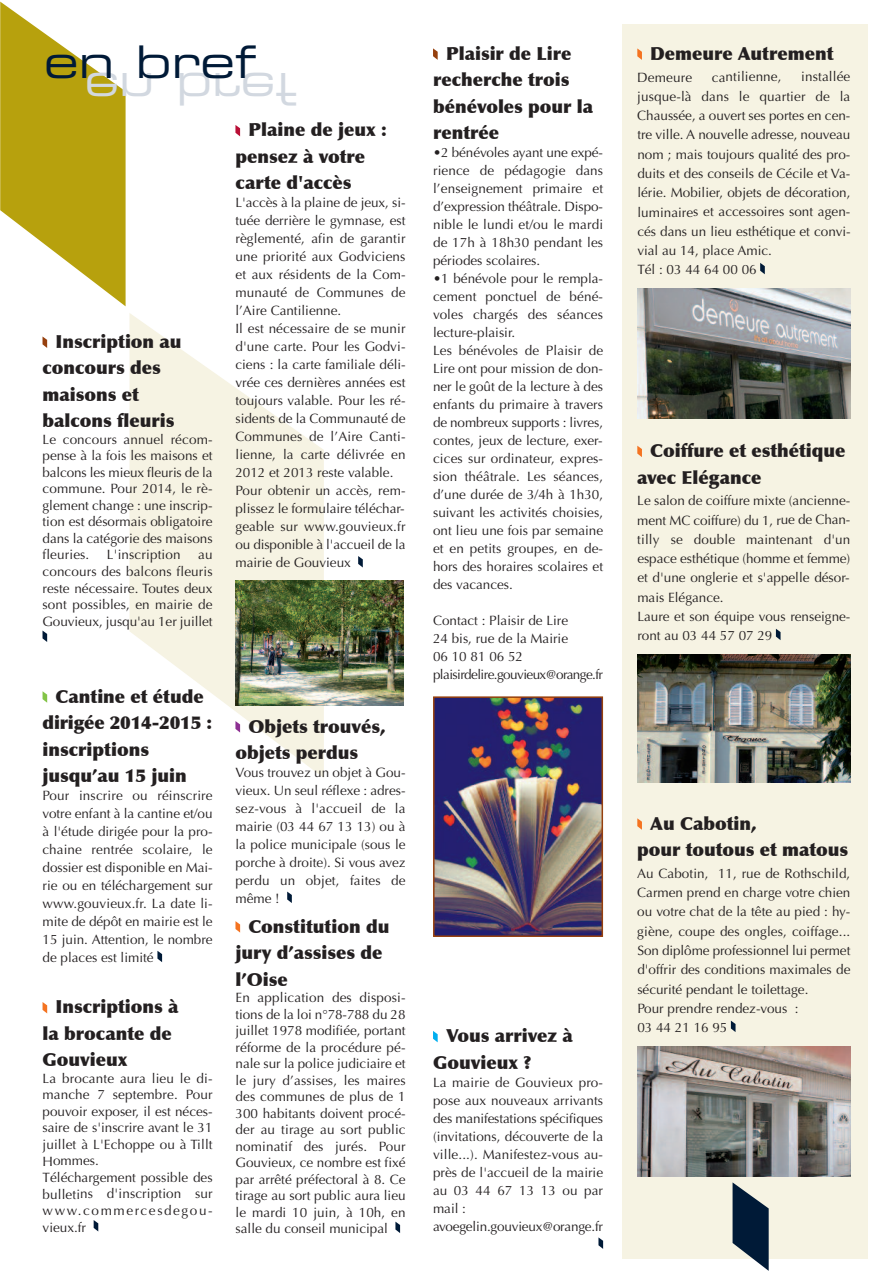
<style>
.page{position:relative;width:893px;height:1276px;background:#fff}
.page>*{position:absolute;margin:0;border:0;box-sizing:border-box;transform-origin:0 0}
.t1{font:45px "Eurostile Extended Two";letter-spacing:-.415em;color:#001a37}
.t2{font:900 18px/26.5px "Optima";color:#231f20}
.t3{font:13.5px/18px "Optima";color:#231f20}
.s1{color:#d2d8e0}
</style>
<div class="page">
<div style="left:622px;top:24px;width:245px;height:1234px;background:#f6f3e3"></div>
<svg style="left:0;top:2px;width:126px;height:304px"></svg>
<svg style="left:129px;top:313px;width:195px;height:465px;fill:#f6f3e3"></svg>
<svg style="left:43px;top:631px;width:4px;height:11px"></svg>
<svg style="left:43px;top:337px;width:4px;height:11px"></svg>
<svg style="left:358px;top:556px;width:5px;height:11px"></svg>
<svg style="left:235px;top:125px;width:5px;height:11px"></svg>
<svg style="left:395px;top:1221px;width:5px;height:12px"></svg>
<svg style="left:235px;top:921px;width:5px;height:11px"></svg>
<svg style="left:733px;top:1182px;width:36px;height:88px"></svg>
<svg style="left:433px;top:48px;width:5px;height:12px"></svg>
<svg style="left:760px;top:263px;width:5px;height:11px"></svg>
<svg style="left:637px;top:48px;width:5px;height:12px"></svg>
<img style="left:637px;top:288px;width:213px;height:130px">
<img style="left:235px;top:581px;width:168px;height:124px">
<svg style="left:157px;top:950px;width:5px;height:12px"></svg>
<svg style="left:43px;top:691px;width:4px;height:12px"></svg>
<svg style="left:433px;top:1031px;width:5px;height:11px"></svg>
<svg style="left:598px;top:1237px;width:5px;height:12px"></svg>
<svg style="left:235px;top:721px;width:5px;height:11px"></svg>
<svg style="left:287px;top:891px;width:5px;height:12px"></svg>
<svg style="left:94px;top:1220px;width:4px;height:11px"></svg>
<svg style="left:43px;top:1002px;width:4px;height:11px"></svg>
<svg style="left:776px;top:629px;width:4px;height:11px"></svg>
<svg style="left:637px;top:446px;width:5px;height:11px"></svg>
<img style="left:637px;top:654px;width:213px;height:128px">
<svg style="left:731px;top:1020px;width:4px;height:12px"></svg>
<svg style="left:637px;top:818px;width:5px;height:12px"></svg>
<img style="left:637px;top:1046px;width:213px;height:130px">
<img style="left:436px;top:699px;width:164px;height:235px">
<div style="left:433px;top:696px;width:170px;height:241px;border:2px solid #96400e"></div>
<h1 class="t1" style="left:44px;top:46px;width:255px">e n<span class="s1">e n</span>b r<span class="s1">b</span>e<span class="s1">r</span>f<span class="s1">e f</span></h1>
<h2 class="t2" style="left:235px;top:117px;width:153px;text-indent:13px">Plaine de jeux : pensez à votre carte d'accès</h2>
<p class="t3" style="left:235px;top:194px;width:172px">L'accès à la plaine de jeux, si&shy;tuée derrière le gymnase, est règlementé, afin de garantir une priorité aux Godviciens et aux résidents de la Com&shy;munauté de Communes de l’Aire Cantilienne.<br>Il est nécessaire de se munir d'une carte. Pour les Godvi&shy;ciens : la carte familiale déli&shy;vrée ces dernières années est toujours valable. Pour les ré&shy;sidents de la Communauté de<br>Communes de l’Aire Canti&shy;lienne, la carte délivrée en<br>2012 et 2013 reste valable.<br>Pour obtenir un accès, rem&shy;plissez le formulaire téléchar&shy;geable sur www.gouvieux.fr ou disponible à l'accueil de la mairie de Gouvieux</p>
<h2 class="t2" style="left:43px;top:328px;width:141px;text-indent:13px">Inscription au concours des maisons et balcons fleuris</h2>
<p class="t3" style="left:43px;top:431px;width:172px;line-height:16.5px;text-align:justify">Le concours annuel récom&shy;pense à la fois les maisons et balcons les mieux fleuris de la commune. Pour 2014, le rè&shy;glement change : une inscrip&shy;tion est désormais obligatoire dans la catégorie des maisons fleuries.</p>
<p class="t3" style="left:107px;top:546px;width:75px">L'inscription</p>
<p class="t3" style="left:43px;top:547px;width:172px;line-height:16.5px;text-align:justify;text-indent:156px">au concours des balcons fleuris reste nécessaire. Toutes deux sont possibles, en mairie de Gouvieux, jusqu'au 1er juillet</p>
<h2 class="t2" style="left:43px;top:683px;width:171px;text-indent:13px">Cantine et étude dirigée 2014-2015 : inscriptions jusqu’au 15 juin</h2>
<p class="t3" style="left:43px;top:787px;width:172px;text-align:justify">Pour inscrire ou réinscrire votre enfant à la cantine et/ou à l'étude dirigée pour la pro&shy;chaine rentrée scolaire, le dossier est disponible en Mai&shy;rie ou en téléchargement sur www.gouvieux.fr. La date li&shy;mite de dépôt en mairie est le 15 juin. Attention, le nombre de places est limité</p>
<h2 class="t2" style="left:43px;top:994px;width:138px;text-indent:13px">Inscriptions à la brocante de<br>Gouvieux</h2>
<p class="t3" style="left:43px;top:1070px;width:172px;line-height:16.5px">La brocante aura lieu le di&shy;manche 7 septembre. Pour pouvoir exposer, il est néces&shy;saire de s'inscrire avant le 31 juillet à L'Echoppe ou à Tillt<br>Hommes.<br>Téléchargement possible des bulletins d'inscription sur www.commercesdegou&shy;vieux.fr</p>
<h2 class="t2" style="left:235px;top:713px;width:152px;text-indent:13px">Objets trouvés, objets perdus</h2>
<p class="t3" style="left:235px;top:763px;width:172px;text-align:justify">Vous trouvez un objet à Gou&shy;vieux. Un seul réflexe : adres&shy;sez-vous à l'accueil de la mairie (03 44 67 13 13) ou à la police municipale (sous le porche à droite). Si vous avez perdu un objet, faites de même !</p>
<h2 class="t2" style="left:235px;top:913px;width:155px;text-indent:13px">Constitution du jury d’assises de l’Oise</h2>
<p class="t3" style="left:235px;top:989px;width:172px;line-height:16.5px;text-align:justify">En application des disposi&shy;tions de la loi n°78-788 du 28 juillet 1978 modifiée, portant réforme de la procédure pé&shy;nale sur la police judiciaire et le jury d’assises, les maires des communes de plus de 1<br>300 habitants doivent procé&shy;der au tirage au sort public nominatif des jurés. Pour Gouvieux, ce nombre est fixé par arrêté préfectoral à 8. Ce tirage au sort public aura lieu le mardi 10 juin, à 10h, en salle du conseil municipal</p>
<h2 class="t2" style="left:433px;top:40px;width:162px;text-indent:13px">Plaisir de Lire recherche trois bénévoles pour la rentrée</h2>
<p class="t3" style="left:433px;top:144px;width:172px;text-align:justify">•2 bénévoles ayant une expé&shy;rience de pédagogie dans l’enseignement primaire et d’expression théâtrale. Dispo&shy;nible le lundi et/ou le mardi de 17h à 18h30 pendant les périodes scolaires.</p>
<p class="t3" style="left:433px;top:270px;width:172px">•1 bénévole pour le rempla&shy;cement ponctuel de béné&shy;voles chargés des séances lecture-plaisir.<br>Les bénévoles de Plaisir de<br>Lire ont pour mission de don&shy;ner le goût de la lecture à des enfants du primaire à travers de nombreux supports : livres, contes, jeux de lecture, exer&shy;cices sur ordinateur, expres&shy;sion théâtrale. Les séances, d’une durée de 3/4h à 1h30, suivant les activités choisies, ont lieu une fois par semaine et en petits groupes, en de&shy;hors des horaires scolaires et des vacances.</p>
<p class="t3" style="left:433px;top:612px;width:172px">Contact : Plaisir de Lire<br>24 bis, rue de la Mairie<br>06 10 81 06 52 plaisirdelire.gouvieux@orange.fr</p>
<h2 class="t2" style="left:433px;top:1022px;width:141px;text-indent:13px">Vous arrivez à<br>Gouvieux ?</h2>
<p class="t3" style="left:433px;top:1073px;width:172px">La mairie de Gouvieux pro&shy;pose aux nouveaux arrivants des manifestations spécifiques (invitations, découverte de la ville...). Manifestez-vous au&shy;près de l'accueil de la mairie au 03 44 67 13 13 ou par mail : avoegelin.gouvieux@orange.fr</p>
<h2 class="t2" style="left:650px;top:40px;width:185px">Demeure Autrement</h2>
<p class="t3" style="left:637px;top:68px;width:56px">Demeure</p>
<p class="t3" style="left:712px;top:68px;width:71px">cantilienne,</p>
<p class="t3" style="left:637px;top:67px;width:215px;line-height:19.4px;text-indent:164px">installée jusque-là dans le quartier de la<br>Chaussée, a ouvert ses portes en cen&shy;tre ville. A nouvelle adresse, nouveau nom ; mais toujours qualité des pro&shy;duits et des conseils de Cécile et Va&shy;lérie. Mobilier, objets de décoration, luminaires et accessoires sont agen&shy;cés dans un lieu esthétique et convi&shy;vial au 14, place Amic.<br>Tél : 03 44 64 00 06</p>
<h2 class="t2" style="left:637px;top:437px;width:210px;text-indent:13px">Coiffure et esthétique avec Elégance</h2>
<p class="t3" style="left:637px;top:491px;width:215px;line-height:19.4px">Le salon de coiffure mixte (ancienne&shy;ment MC coiffure) du 1, rue de Chan&shy;tilly se double maintenant d'un espace esthétique (homme et femme) et d'une onglerie et s'appelle désor&shy;mais Elégance.<br>Laure et son équipe vous renseigne&shy;ront au 03 44 57 07 29</p>
<h2 class="t2" style="left:637px;top:810px;width:212px;text-indent:13px">Au Cabotin,<br>pour toutous et matous</h2>
<p class="t3" style="left:637px;top:863px;width:215px;line-height:19.4px">Au Cabotin, 11, rue de Rothschild,<br>Carmen prend en charge votre chien ou votre chat de la tête au pied : hy&shy;giène, coupe des ongles, coiffage...<br>Son diplôme professionnel lui permet d'offrir des conditions maximales de sécurité pendant le toilettage.<br>Pour prendre rendez-vous :<br>03 44 21 16 95</p>
</div>
